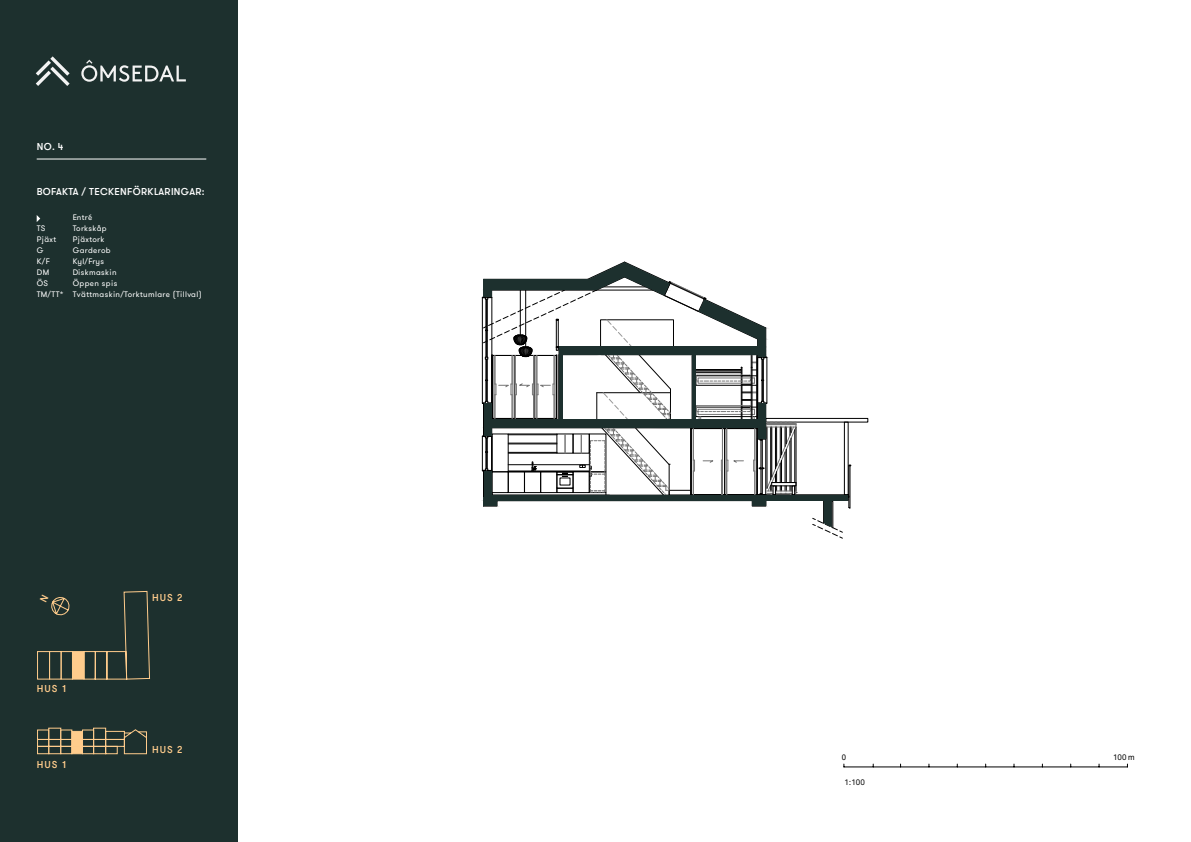
<style>
.page{position:relative;width:1191px;height:842px;background:#fff}
.page>*{position:absolute;margin:0;border:0;box-sizing:border-box;transform-origin:0 0}
.t1{font:500 10px "GT Walsheim";letter-spacing:.03em;color:#fff}
.t2{font:500 10px "GT Walsheim";letter-spacing:.1em;color:#ffcc8c}
.t3{font:8px/11px "GT Walsheim";letter-spacing:.05em;color:#fff}
.t4{font:8px "Akkurat";color:#000}
.t5{font:7.8px "Arial";color:#000}
.s1{font-family:"Arial";font-size:7.8px}
</style>
<div class="page">
<hr style="left:765px;top:500px;width:58px;height:1px;background:#000">
<div style="left:765px;top:418px;width:103px;height:4px;border:1px solid #000"></div>
<div style="left:0;top:0;width:237px;height:842px;background:#1d302e"></div>
<svg style="left:36px;top:56px;width:34px;height:30px"></svg>
<svg style="left:81px;top:60px;width:105px;height:22px"></svg>
<hr style="left:37px;top:159px;width:169px;height:1px;background:#fff">
<hr style="left:844px;top:767px;width:283px;height:1px;background:#000">
<svg style="left:37px;top:215px;width:3px;height:7px"></svg>
<svg style="left:482px;top:261px;width:315px;height:246px"></svg>
<div style="left:559px;top:347px;width:207px;height:8px;background:#1d302e"></div>
<hr style="left:559px;top:347px;width:3px;height:73px;background:#1d302e">
<hr style="left:692px;top:347px;width:3px;height:73px;background:#1d302e">
<div style="left:483px;top:403px;width:8px;height:33px;background:#1d302e"></div>
<div style="left:483px;top:471px;width:8px;height:32px;background:#1d302e"></div>
<div style="left:486px;top:420px;width:279px;height:8px;background:#1d302e"></div>
<div style="left:486px;top:495px;width:362px;height:5px;background:#1d302e"></div>
<div style="left:757px;top:403px;width:8px;height:35px;background:#1d302e"></div>
<div style="left:483px;top:497px;width:14px;height:9px;background:#1d302e"></div>
<div style="left:752px;top:500px;width:13px;height:6px;background:#1d302e"></div>
<svg style="left:812px;top:422px;width:39px;height:116px"></svg>
<svg style="left:37px;top:590px;width:113px;height:165px"></svg>
<p class="t1" style="left:37px;top:140px;width:28px">NO. 4</p>
<p class="t1" style="left:37px;top:185px;width:170px">BOFAKTA / TECKENFÖRKLARINGAR:</p>
<p class="t3" style="left:73px;top:212px;width:21px">Entré</p>
<p class="t3" style="left:37px;top:223px;width:10px">TS</p>
<p class="t3" style="left:73px;top:223px;width:35px">Torkskåp</p>
<p class="t3" style="left:37px;top:234px;width:21px">Pjäxt</p>
<p class="t3" style="left:73px;top:234px;width:33px">Pjäxtork</p>
<p class="t3" style="left:37px;top:245px;width:8px">G</p>
<p class="t3" style="left:73px;top:245px;width:40px">Garderob</p>
<p class="t3" style="left:37px;top:256px;width:15px">K/F</p>
<p class="t3" style="left:73px;top:256px;width:33px">Kyl/Frys</p>
<p class="t3" style="left:37px;top:267px;width:14px">DM</p>
<p class="t3" style="left:73px;top:267px;width:45px">Diskmaskin</p>
<p class="t3" style="left:37px;top:278px;width:13px">ÖS</p>
<p class="t3" style="left:37px;top:278px;width:166px;text-indent:36px">Öppen spis<br>TM/TT* Tvättmaskin/Torktumlare (Tillval)</p>
<p class="t2" style="left:37px;top:682px;width:32px">HUS 1</p>
<p class="t2" style="left:37px;top:758px;width:32px">HUS 1</p>
<p class="t2" style="left:152px;top:591px;width:32px">HUS 2</p>
<p class="t2" style="left:152px;top:743px;width:32px">HUS 2</p>
<p class="t5" style="left:841px;top:752px;width:6px">0</p>
<p class="t4" style="left:1113px;top:752px;width:23px">100 <span class="s1">m</span></p>
<p class="t4" style="left:844px;top:777px;width:22px">1:100</p>
</div>
